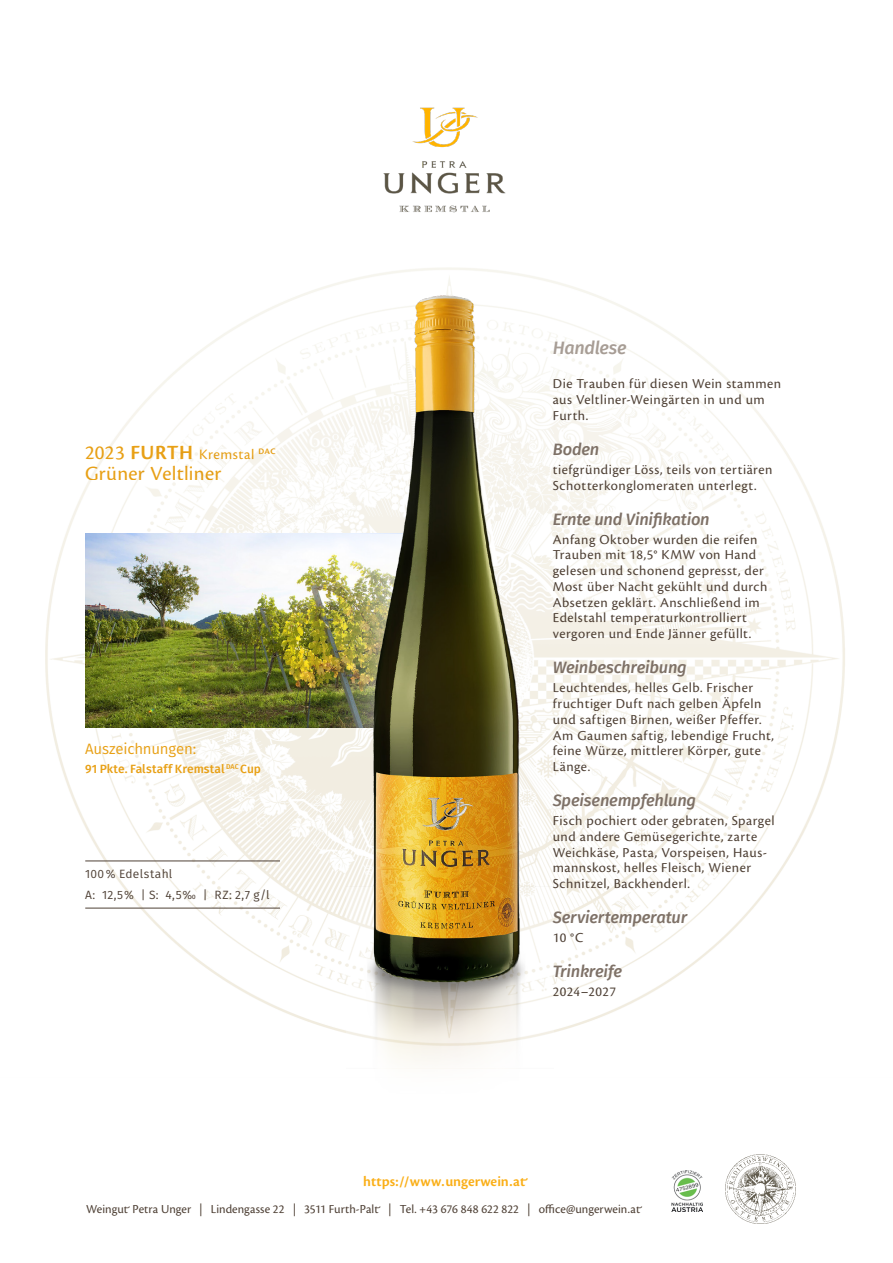
<style>
.page{position:relative;width:893px;height:1263px;background:#fff}
.page>*{position:absolute;margin:0;border:0;box-sizing:border-box;transform-origin:0 0}
.t1{font:21px "Cronos Pro";letter-spacing:.015em;color:#e8a015}
.Headline{font:italic 500 18px "Fira Sans";letter-spacing:-.015em;color:#a79d95}
.Headline-2{font:italic 500 16.5px "Fira Sans";letter-spacing:-.01em;color:#7e7167}
.t2{font:600 15px "Cronos Pro";color:#faaf18}
.t3{font:15px "Cronos Pro";letter-spacing:.035em;color:#e8a015}
.Headline-3{font:15px "Fira Sans";letter-spacing:-.01em;color:#e8a015}
.Copy-schrift{font:14.25px/15.8px "Cronos Pro";letter-spacing:.035em;color:#4f4136}
.t4{font:12.75px "Cronos Pro";letter-spacing:.005em;color:#4f4136}
.Copy-schrift-2{font:12px "Fira Sans";letter-spacing:.02em;color:#4f4136}
.Headline-4{font:500 12px "Fira Sans";letter-spacing:.005em;color:#e8a015}
.s1{font-size:21px}
.s2{font-weight:600;font-size:21px}
.s3{font-size:10.2px}
</style>
<div class="page">
<img style="left:45px;top:280px;width:800px;height:753px">
<img style="left:383px;top:107px;width:123px;height:106px">
<img style="left:726px;top:1154px;width:69px;height:69px">
<img style="left:672px;top:1170px;width:30px;height:42px">
<img style="left:85px;top:534px;width:261px;height:193px">
<img style="left:101px;top:535px;width:245px;height:193px">
<img style="left:346px;top:267px;width:207px;height:795px">
<hr style="left:85px;top:908px;width:195px;height:1px;background:#4f4136">
<hr style="left:85px;top:861px;width:195px;height:1px;background:#4f4136">
<p class="t3" style="left:85px;top:445px;width:192px"><span class="s1">2023</span> <span class="s2">FURTH</span> Kremstal <sup>DAC</sup></p>
<h1 class="t1" style="left:85px;top:461px;width:138px">Grüner Veltliner</h1>
<p class="Headline-3" style="left:85px;top:738px;width:113px">Auszeichnungen:</p>
<p class="Headline-4" style="left:85px;top:759px;width:178px">91 Pkte. Falstaff Kremstal <sup>DAC</sup> Cup</p>
<p class="Copy-schrift-2" style="left:85px;top:865px;width:89px">100% Edelstahl</p>
<p class="Copy-schrift-2" style="left:85px;top:886px;width:186px">A: 12,5% | S: 4,5%<span class="s3">0</span> | RZ: 2,7 g/l</p>
<p class="Headline" style="left:553px;top:333px;width:75px">Handlese</p>
<p class="Copy-schrift" style="left:553px;top:376px;width:230px">Die Trauben für diesen Wein stammen aus Veltliner-Weingärten in und um<br>Furth.</p>
<p class="Headline-2" style="left:553px;top:436px;width:48px">Boden</p>
<p class="Copy-schrift" style="left:553px;top:462px;width:221px">tiefgründiger Löss, teils von tertiären<br>Schotterkonglomeraten unterlegt.</p>
<p class="Headline-2" style="left:553px;top:506px;width:158px">Ernte und Vinifikation</p>
<p class="Copy-schrift" style="left:553px;top:531px;width:216px">Anfang Oktober wurden die reifen Trauben mit 18,5° KMW von Hand gelesen und schonend gepresst, der Most über Nacht gekühlt und durch Absetzen geklärt. Anschließend im Edelstahl temperaturkontrolliert vergoren und Ende Jänner gefüllt.</p>
<p class="Headline-2" style="left:553px;top:654px;width:135px">Weinbeschreibung</p>
<p class="Copy-schrift" style="left:553px;top:680px;width:223px">Leuchtendes, helles Gelb. Frischer fruchtiger Duft nach gelben Äpfeln und saftigen Birnen, weißer Pfeffer.<br>Am Gaumen saftig, lebendige Frucht, feine Würze, mittlerer Körper, gute<br>Länge.</p>
<p class="Headline-2" style="left:553px;top:787px;width:145px">Speisenempfehlung</p>
<p class="Copy-schrift" style="left:553px;top:813px;width:223px">Fisch pochiert oder gebraten, Spargel und andere Gemüsegerichte, zarte Weichkäse, Pasta, Vorspeisen, Haus&shy;mannskost, helles Fleisch, Wiener Schnitzel, Backhenderl.</p>
<p class="Headline-2" style="left:553px;top:904px;width:136px">Serviertemperatur</p>
<p class="Copy-schrift" style="left:553px;top:930px;width:32px">10 °C</p>
<p class="Headline-2" style="left:553px;top:958px;width:71px">Trinkreife</p>
<p class="Copy-schrift" style="left:553px;top:984px;width:65px">2024–2027</p>
<p class="t2" style="left:363px;top:1172px;width:166px">https://www.ungerwein.at</p>
<p class="t4" style="left:86px;top:1201px;width:557px">Weingut Petra Unger | Lindengasse 22 | 3511 Furth-Palt | Tel. +43 676 848 622 822 | office@ungerwein.at</p>
</div>
